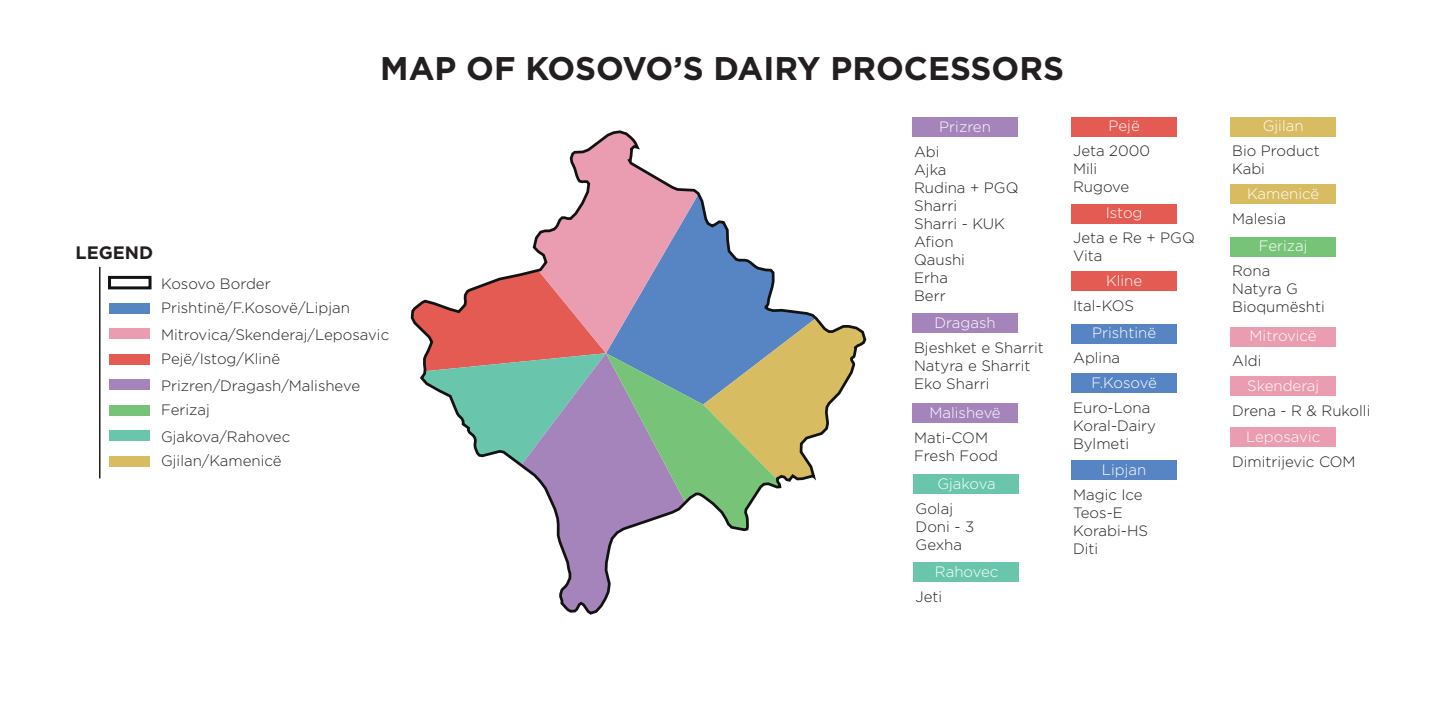
<style>
.page{position:relative;width:1446px;height:723px;background:#fff}
.page>*{position:absolute;margin:0;border:0;box-sizing:border-box;transform-origin:0 0}
.t1{font:700 32.7px "Gotham";color:#231f20}
.t2{font:700 18px "Gotham";color:#231f20}
.t3{font:300 15px/18px "Gotham";color:#231f20}
.t4{font:300 15px "Gotham";color:#fff}
</style>
<div class="page">
<hr style="left:99px;top:267px;width:1px;height:211px;background:#211d1e">
<div style="left:108px;top:276px;width:44px;height:13px;border:3px solid #131212"></div>
<div style="left:110px;top:303px;width:40px;height:10px;background:#5785c4"></div>
<div style="left:110px;top:328px;width:40px;height:11px;background:#ea9cb0"></div>
<div style="left:110px;top:354px;width:40px;height:10px;background:#e35b53"></div>
<div style="left:110px;top:379px;width:40px;height:11px;background:#a584bc"></div>
<div style="left:110px;top:405px;width:40px;height:10px;background:#77c478"></div>
<div style="left:110px;top:430px;width:40px;height:11px;background:#69c6ad"></div>
<div style="left:110px;top:456px;width:40px;height:10px;background:#d7bc62"></div>
<svg style="left:410px;top:130px;width:457px;height:485px"></svg>
<div style="left:912px;top:117px;width:105px;height:19px;background:#a584bc"></div>
<div style="left:912px;top:313px;width:105px;height:20px;background:#a584bc"></div>
<div style="left:912px;top:403px;width:105px;height:20px;background:#a584bc"></div>
<div style="left:914px;top:474px;width:104px;height:19px;background:#69c6ad"></div>
<div style="left:914px;top:562px;width:104px;height:20px;background:#69c6ad"></div>
<div style="left:1071px;top:204px;width:105px;height:19px;background:#e35b53"></div>
<div style="left:1071px;top:271px;width:105px;height:20px;background:#e35b53"></div>
<div style="left:1071px;top:324px;width:105px;height:19px;background:#5785c4"></div>
<div style="left:1071px;top:373px;width:105px;height:20px;background:#5785c4"></div>
<div style="left:1071px;top:460px;width:105px;height:20px;background:#5785c4"></div>
<div style="left:1071px;top:117px;width:105px;height:19px;background:#e35b53"></div>
<div style="left:1230px;top:327px;width:105px;height:19px;background:#ea9cb0"></div>
<div style="left:1230px;top:376px;width:105px;height:20px;background:#ea9cb0"></div>
<div style="left:1230px;top:427px;width:105px;height:20px;background:#ea9cb0"></div>
<div style="left:1230px;top:117px;width:105px;height:19px;background:#d7bc62"></div>
<div style="left:1230px;top:184px;width:105px;height:20px;background:#d7bc62"></div>
<div style="left:1230px;top:237px;width:105px;height:19px;background:#77c478"></div>
<h1 class="t1" style="left:380px;top:47px;width:685px">MAP OF KOSOVO’S DAIRY PROCESSORS</h1>
<p class="t2" style="left:76px;top:241px;width:79px">LEGEND</p>
<p class="t3" style="left:161px;top:271px;width:190px;line-height:24px">Kosovo Border<br>Prishtinë/F.Kosovë/Lipjan</p>
<p class="t3" style="left:161px;top:322px;width:230px;line-height:24px">Mitrovica/Skenderaj/Leposavic<br>Pejë/Istog/Klinë</p>
<p class="t3" style="left:161px;top:373px;width:200px;line-height:24px">Prizren/Dragash/Malisheve<br>Ferizaj</p>
<p class="t3" style="left:161px;top:424px;width:131px;line-height:24px">Gjakova/Rahovec<br>Gjilan/Kamenicë</p>
<p class="t4" style="left:939px;top:117px;width:53px">Prizren</p>
<p class="t3" style="left:914px;top:142px;width:106px">Abi<br>Ajka<br>Rudina + PGQ<br>Sharri<br>Sharri - KUK<br>Afion<br>Qaushi<br>Erha<br>Berr</p>
<p class="t4" style="left:934px;top:313px;width:63px">Dragash</p>
<p class="t3" style="left:914px;top:339px;width:131px">Bjeshket e Sharrit<br>Natyra e Sharrit<br>Eko Sharri</p>
<p class="t4" style="left:929px;top:403px;width:73px">Malishevë</p>
<p class="t3" style="left:914px;top:429px;width:86px">Mati-COM<br>Fresh Food</p>
<p class="t4" style="left:937px;top:474px;width:60px">Gjakova</p>
<p class="t3" style="left:915px;top:499px;width:60px">Golaj<br>Doni - 3<br>Gexha</p>
<p class="t4" style="left:935px;top:562px;width:65px">Rahovec</p>
<p class="t3" style="left:915px;top:588px;width:28px">Jeti</p>
<p class="t4" style="left:1108px;top:117px;width:33px">Pejë</p>
<p class="t3" style="left:1073px;top:142px;width:78px">Jeta 2000<br>Mili<br>Rugove</p>
<p class="t4" style="left:1106px;top:204px;width:38px">Istog</p>
<p class="t3" style="left:1073px;top:229px;width:123px">Jeta e Re + PGQ<br>Vita</p>
<p class="t4" style="left:1106px;top:271px;width:38px">Kline</p>
<p class="t3" style="left:1073px;top:296px;width:62px">Ital-KOS</p>
<p class="t4" style="left:1092px;top:324px;width:66px">Prishtinë</p>
<p class="t3" style="left:1073px;top:349px;width:49px">Aplina</p>
<p class="t4" style="left:1091px;top:373px;width:67px">F.Kosovë</p>
<p class="t3" style="left:1073px;top:398px;width:84px">Euro-Lona<br>Koral-Dairy<br>Bylmeti</p>
<p class="t4" style="left:1102px;top:460px;width:46px">Lipjan</p>
<p class="t3" style="left:1073px;top:485px;width:76px">Magic Ice<br>Teos-E<br>Korabi-HS<br>Diti</p>
<p class="t4" style="left:1263px;top:117px;width:42px">Gjilan</p>
<p class="t3" style="left:1232px;top:142px;width:89px">Bio Product<br>Kabi</p>
<p class="t4" style="left:1247px;top:184px;width:74px">Kamenicë</p>
<p class="t3" style="left:1232px;top:209px;width:55px">Malesia</p>
<p class="t4" style="left:1259px;top:237px;width:50px">Ferizaj</p>
<p class="t3" style="left:1232px;top:262px;width:94px">Rona<br>Natyra G<br>Bioqumështi</p>
<p class="t4" style="left:1249px;top:327px;width:69px">Mitrovicë</p>
<p class="t3" style="left:1232px;top:352px;width:31px">Aldi</p>
<p class="t4" style="left:1247px;top:376px;width:74px">Skenderaj</p>
<p class="t3" style="left:1232px;top:401px;width:140px">Drena - R &amp; Rukolli</p>
<p class="t4" style="left:1246px;top:427px;width:76px">Leposavic</p>
<p class="t3" style="left:1232px;top:452px;width:125px">Dimitrijevic COM</p>
</div>
